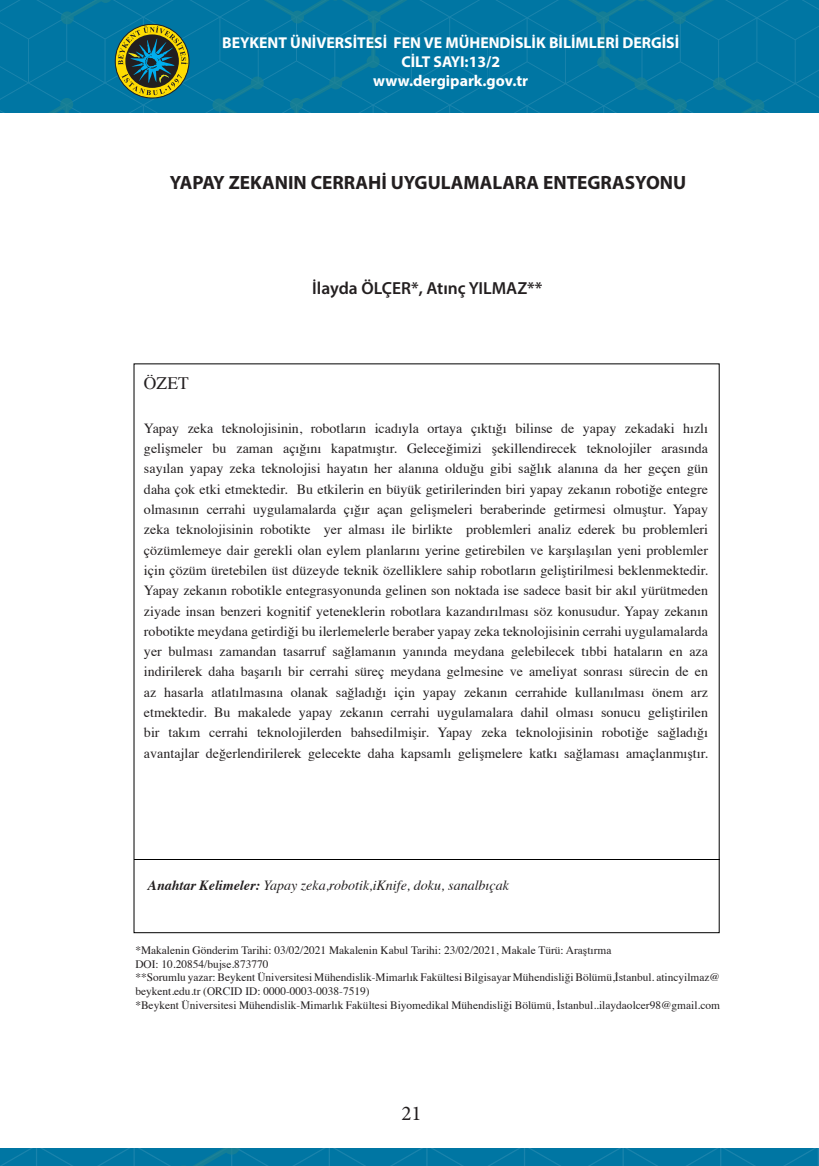
<style>
.page{position:relative;width:819px;height:1166px;background:#fff}
.page>*{position:absolute;margin:0;border:0;box-sizing:border-box;transform-origin:0 0}
.t1{font:21px "Minion Pro";color:#231f20}
.t2{font:700 19.25px "Myriad Pro";color:#231f20}
.t3{font:600 17.5px "Myriad Pro";color:#231f20}
.t4{font:17.5px "Times";color:#231f20}
.t5{font:700 15.75px "Myriad Pro";color:#fff}
.t6{font:14px/20.3px "Times";color:#231f20;text-align:justify}
.t7{font:italic 14px "Times";color:#231f20}
.t8{font:11.38px/13.7px "Times";color:#231f20}
.s1{font-weight:700}
</style>
<div class="page">
<hr style="left:134px;top:859px;width:585px;height:1px;background:#000">
<div style="left:189px;top:0;width:298px;height:113px;background:#0076a3"></div>
<svg style="left:212px;top:0;width:244px;height:113px;background:#0277a2"></svg>
<svg style="left:489px;top:0;width:330px;height:113px;background:#0276a2"></svg>
<svg style="left:0;top:0;width:189px;height:113px;background:#18778b"></svg>
<svg style="left:0;top:1149px;width:819px;height:17px;background:#0176a3"></svg>
<p class="t5" style="left:222px;top:33px;width:458px">BEYKENT ÜNİVERSİTESİ FEN VE MÜHENDİSLİK BİLİMLERİ DERGİSİ</p>
<p class="t5" style="left:401px;top:51px;width:100px">CİLT SAYI:13/2</p>
<p class="t5" style="left:373px;top:70px;width:156px">www.dergipark.gov.tr</p>
<p class="t2" style="left:170px;top:170px;width:518px">YAPAY ZEKANIN CERRAHİ UYGULAMALARA ENTEGRASYONU</p>
<p class="t3" style="left:312px;top:277px;width:232px">İlayda ÖLÇER*, Atınç YILMAZ**</p>
<p class="t4" style="left:144px;top:367px;width:46px">ÖZET</p>
<p class="t6" style="left:144px;top:417px;width:565px">Yapay zeka teknolojisinin, robotların icadıyla ortaya çıktığı bilinse de yapay zekadaki hızlı gelişmeler bu zaman açığını kapatmıştır. Geleceğimizi şekillendirecek teknolojiler arasında sayılan yapay zeka teknolojisi hayatın her alanına olduğu gibi sağlık alanına da her geçen gün daha çok etki etmektedir. Bu etkilerin en büyük getirilerinden biri yapay zekanın robotiğe entegre olmasının cerrahi uygulamalarda çığır açan gelişmeleri beraberinde getirmesi olmuştur. Yapay zeka teknolojisinin robotikte yer alması ile birlikte problemleri analiz ederek bu problemleri çözümlemeye dair gerekli olan eylem planlarını yerine getirebilen ve karşılaşılan yeni problemler için çözüm üretebilen üst düzeyde teknik özelliklere sahip robotların geliştirilmesi beklenmektedir.<br>Yapay zekanın robotikle entegrasyonunda gelinen son noktada ise sadece basit bir akıl yürütmeden ziyade insan benzeri kognitif yeteneklerin robotlara kazandırılması söz konusudur. Yapay zekanın robotikte meydana getirdiği bu ilerlemelerle beraber yapay zeka teknolojisinin cerrahi uygulamalarda yer bulması zamandan tasarruf sağlamanın yanında meydana gelebilecek tıbbi hataların en aza indirilerek daha başarılı bir cerrahi süreç meydana gelmesine ve ameliyat sonrası sürecin de en az hasarla atlatılmasına olanak sağladığı için yapay zekanın cerrahide kullanılması önem arz etmektedir. Bu makalede yapay zekanın cerrahi uygulamalara dahil olması sonucu geliştirilen bir takım cerrahi teknolojilerden bahsedilmişir. Yapay zeka teknolojisinin robotiğe sağladığı avantajlar değerlendirilerek gelecekte daha kapsamlı gelişmelere katkı sağlaması amaçlanmıştır.</p>
<p class="t7" style="left:148px;top:873px;width:363px"><span class="s1">Anahtar Kelimeler:</span> Yapay zeka,robotik,iKnife, doku, sanalbıçak</p>
<p class="t8" style="left:135px;top:942px;width:477px">*Makalenin Gönderim Tarihi: 03/02/2021 Makalenin Kabul Tarihi: 23/02/2021, Makale Türü: Araştırma</p>
<p class="t8" style="left:135px;top:956px;width:135px">DOI: 10.20854/bujse.873770</p>
<p class="t8" style="left:135px;top:969px;width:586px">**Sorumlu yazar: Beykent Üniversitesi Mühendislik-Mimarlık Fakültesi Bilgisayar Mühendisliği Bölümü,İstanbul. atincyilmaz@ beykent.edu.tr (ORCID ID: 0000-0003-0038-7519)</p>
<p class="t8" style="left:135px;top:997px;width:586px">*Beykent Üniversitesi Mühendislik-Mimarlık Fakültesi Biyomedikal Mühendisliği Bölümü, İstanbul..ilaydaolcer98@gmail.com</p>
<h1 class="t1" style="left:401px;top:1099px;width:22px">21</h1>
</div>
